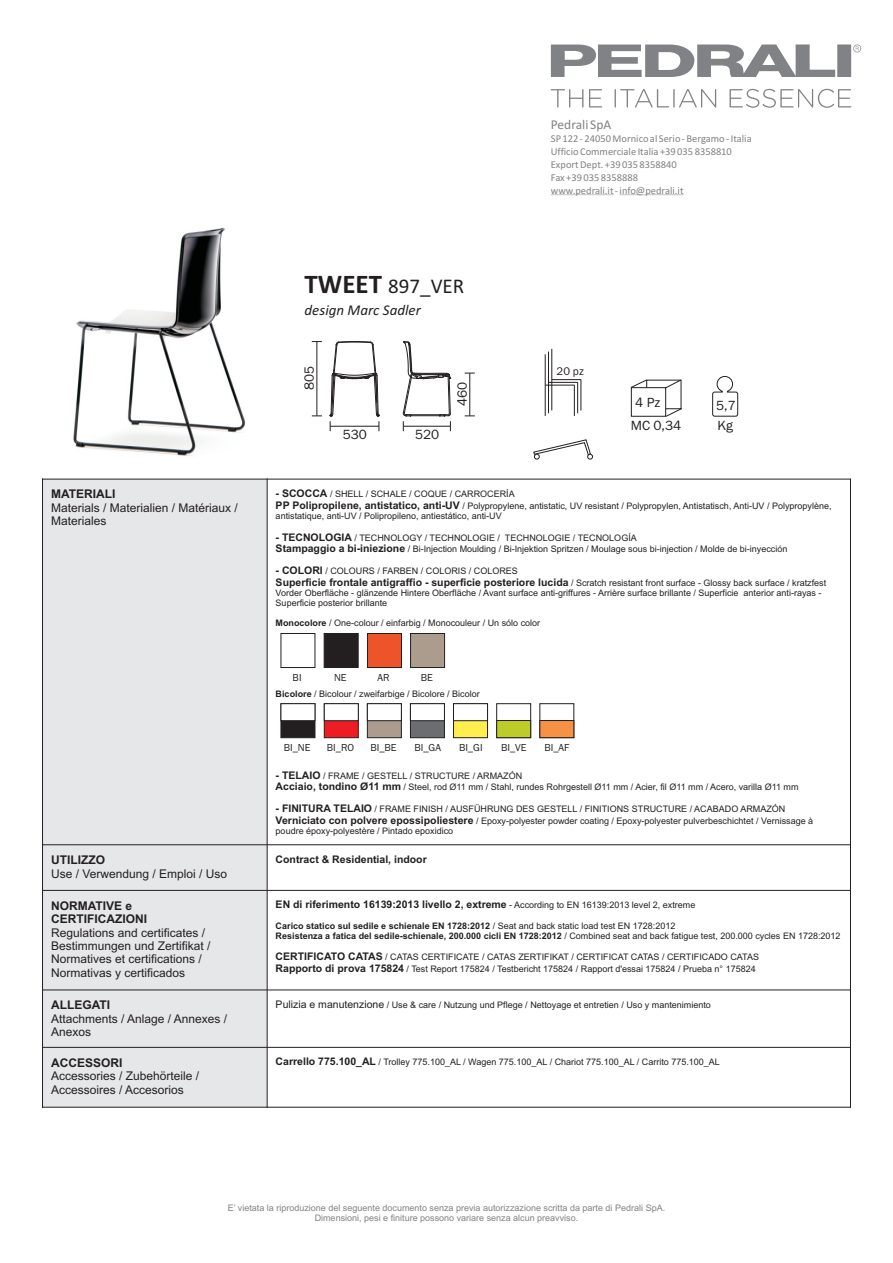
<style>
.page{position:relative;width:893px;height:1263px;background:#fff}
.page>*{position:absolute;margin:0;border:0;box-sizing:border-box;transform-origin:0 0}
.t1{font:21px "Calibri";color:#231f20}
.t2{font:italic 15px "Calibri";color:#231f20}
.t3{font:13.8px "Franklin Gothic";color:#231f20}
.t4{font:13.65px "Franklin Gothic";color:#231f20}
.t5{font:13.5px "Calibri";color:#808285}
.t6{font:12px/13.4px "Arial";color:#231f20}
.t7{font:11.4px "Franklin Gothic";color:#231f20}
.t8{font:10.5px/12.8px "Calibri";color:#808285}
.t9{font:700 10.5px "Arial";color:#231f20}
.t10{font:10.5px "Franklin Gothic";color:#231f20}
.t11{font:9px/11.7px "Arial";color:#231f20}
.t12{font:700 9px/10.1px "Arial";color:#231f20}
.t13{font:9px/10.1px "Arial";color:#808285;text-align:center}
.s1{font-weight:700;font-size:27px}
.s2{font-weight:700}
.s3{font-weight:700;font-size:10.5px}
.s4{font-weight:400;font-size:9px}
.s5{font-weight:400}
.s6{font-size:10.5px}
</style>
<div class="page">
<img style="left:45px;top:227px;width:216px;height:252px">
<div style="left:43px;top:479px;width:224px;height:366px;background:#e6e7e9"></div>
<div style="left:43px;top:845px;width:224px;height:45px;background:#e6e7e9"></div>
<div style="left:43px;top:890px;width:224px;height:100px;background:#e6e7e9"></div>
<div style="left:43px;top:990px;width:224px;height:57px;background:#e6e7e9"></div>
<div style="left:43px;top:1047px;width:224px;height:60px;background:#e6e7e9"></div>
<hr style="left:42px;top:479px;width:1px;height:628px;background:#231f20">
<hr style="left:267px;top:479px;width:1px;height:628px;background:#231f20">
<hr style="left:850px;top:479px;width:1px;height:628px;background:#231f20">
<hr style="left:42px;top:1107px;width:809px;height:1px;background:#231f20">
<hr style="left:42px;top:1047px;width:809px;height:1px;background:#231f20">
<hr style="left:42px;top:989px;width:809px;height:1px;background:#231f20">
<hr style="left:42px;top:890px;width:809px;height:1px;background:#231f20">
<hr style="left:42px;top:844px;width:809px;height:1px;background:#231f20">
<hr style="left:42px;top:479px;width:809px;height:1px;background:#231f20">
<svg style="left:712px;top:376px;width:26px;height:41px"></svg>
<svg style="left:630px;top:379px;width:52px;height:38px"></svg>
<hr style="left:545px;top:354px;width:1px;height:62px;background:#231f20">
<hr style="left:574px;top:385px;width:1px;height:31px;background:#231f20">
<hr style="left:548px;top:352px;width:1px;height:61px;background:#231f20">
<hr style="left:577px;top:382px;width:1px;height:31px;background:#231f20">
<hr style="left:551px;top:349px;width:1px;height:61px;background:#231f20">
<hr style="left:581px;top:380px;width:1px;height:30px;background:#231f20">
<svg style="left:545px;top:379px;width:36px;height:7px"></svg>
<svg style="left:281px;top:633px;width:34px;height:35px"></svg>
<svg style="left:324px;top:633px;width:34px;height:35px"></svg>
<svg style="left:410px;top:633px;width:35px;height:35px"></svg>
<svg style="left:367px;top:633px;width:35px;height:35px"></svg>
<svg style="left:281px;top:703px;width:34px;height:35px"></svg>
<svg style="left:324px;top:703px;width:35px;height:35px"></svg>
<svg style="left:367px;top:703px;width:35px;height:35px"></svg>
<svg style="left:410px;top:703px;width:35px;height:35px"></svg>
<svg style="left:453px;top:703px;width:35px;height:35px"></svg>
<svg style="left:533px;top:439px;width:60px;height:20px"></svg>
<svg style="left:496px;top:703px;width:35px;height:35px"></svg>
<svg style="left:539px;top:703px;width:35px;height:35px"></svg>
<hr style="left:551px;top:195px;width:62px;height:1px;background:#808285">
<hr style="left:620px;top:195px;width:63px;height:1px;background:#808285">
<svg style="left:551px;top:44px;width:310px;height:64px"></svg>
<hr style="left:317px;top:342px;width:1px;height:74px;background:#231f20">
<hr style="left:469px;top:373px;width:1px;height:43px;background:#231f20">
<svg style="left:330px;top:341px;width:50px;height:90px"></svg>
<svg style="left:403px;top:341px;width:48px;height:90px"></svg>
<p class="t1" style="left:305px;top:277px;width:161px"><span class="s1">TWEET</span> 897_VER</p>
<p class="t2" style="left:305px;top:303px;width:118px">design Marc Sadler</p>
<p class="t3" style="left:304px;top:390px;width:26px;rotate:-90deg">805</p>
<p class="t3" style="left:343px;top:429px;width:26px">530</p>
<p class="t3" style="left:415px;top:429px;width:26px">520</p>
<p class="t3" style="left:457px;top:406px;width:26px;rotate:-90deg">460</p>
<p class="t5" style="left:551px;top:119px;width:62px">Pedrali SpA</p>
<p class="t8" style="left:551px;top:133px;width:202px">SP 122 - 24050 Mornico al Serio - Bergamo - Italia Ufficio Commerciale Italia +39 035 8358810<br>Export Dept. +39 035 8358840<br>Fax +39 035 8358888<br>www.pedrali.it - info@pedrali.it</p>
<p class="t7" style="left:557px;top:367px;width:29px">20 pz</p>
<p class="t4" style="left:635px;top:397px;width:27px">4 Pz</p>
<p class="t3" style="left:716px;top:400px;width:21px">5,7</p>
<p class="t4" style="left:631px;top:420px;width:52px">MC 0,34</p>
<p class="t4" style="left:717px;top:420px;width:17px">Kg</p>
<p class="t6" style="left:51px;top:489px;width:188px"><span class="s2">MATERIALI<br></span>Materials / Materialien / Matériaux /<br>Materiales</p>
<p class="t11" style="left:276px;top:489px;width:557px"><span class="s3">- SCOCCA</span> / SHELL / SCHALE / COQUE / CARROCERÍA<br><span class="s3">PP Polipropilene, antistatico, anti-UV</span> / Polypropylene, antistatic, UV resistant / Polypropylen, Antistatisch, Anti-UV / Polypropylène,</p>
<p class="t11" style="left:276px;top:511px;width:228px">antistatique, anti-UV / Polipropileno, antiestático, anti-UV</p>
<p class="t11" style="left:276px;top:532px;width:513px"><span class="s3">- TECNOLOGIA</span> / TECHNOLOGY / TECHNOLOGIE / TECHNOLOGIE / TECNOLOGÍA<br><span class="s3">Stampaggio a bi-iniezione</span> / Bi-Injection Moulding / Bi-Injektion Spritzen / Moulage sous bi-injection / Molde de bi-inyección</p>
<p class="t11" style="left:276px;top:566px;width:552px"><span class="s3">- COLORI</span> / COLOURS / FARBEN / COLORIS / COLORES<br><span class="s3">Superficie frontale antigraffio - superficie posteriore lucida</span> / Scratch resistant front surface - Glossy back surface / kratzfest</p>
<p class="t11" style="left:276px;top:589px;width:547px;line-height:10.1px">Vorder Oberfläche - glänzende Hintere Oberfläche / Avant surface anti-griffures - Arrière surface brillante / Superficie anterior anti-rayas -<br>Superficie posterior brillante</p>
<p class="t11" style="left:276px;top:618px;width:266px"><span class="s2">Monocolore</span> / One-colour / einfarbig / Monocouleur / Un sólo color</p>
<p class="t10" style="left:293px;top:673px;width:10px">BI</p>
<p class="t10" style="left:334px;top:673px;width:14px">NE</p>
<p class="t10" style="left:378px;top:673px;width:14px">AR</p>
<p class="t10" style="left:421px;top:673px;width:14px">BE</p>
<p class="t11" style="left:276px;top:689px;width:206px"><span class="s2">Bicolore</span> / Bicolour / zweifarbige / Bicolore / Bicolor</p>
<p class="t10" style="left:284px;top:744px;width:28px">BI_NE</p>
<p class="t10" style="left:327px;top:744px;width:29px">BI_RO</p>
<p class="t10" style="left:370px;top:744px;width:28px">BI_BE</p>
<p class="t10" style="left:414px;top:744px;width:28px">BI_GA</p>
<p class="t10" style="left:459px;top:744px;width:25px">BI_GI</p>
<p class="t10" style="left:501px;top:744px;width:27px">BI_VE</p>
<p class="t10" style="left:544px;top:744px;width:27px">BI_AF</p>
<p class="t11" style="left:276px;top:770px;width:524px"><span class="s3">- TELAIO</span> / FRAME / GESTELL / STRUCTURE / ARMAZÓN<br><span class="s3">Acciaio, tondino Ø11 mm</span> / Steel, rod Ø11 mm / Stahl, rundes Rohrgestell Ø11 mm / Acier, fil Ø11 mm / Acero, varilla Ø11 mm</p>
<p class="t11" style="left:276px;top:804px;width:539px"><span class="s3">- FINITURA TELAIO</span> / FRAME FINISH / AUSFÜHRUNG DES GESTELL / FINITIONS STRUCTURE / ACABADO ARMAZÓN<br><span class="s3">Verniciato con polvere epossipoliestere</span> / Epoxy-polyester powder coating / Epoxy-polyester pulverbeschichtet / Vernissage à</p>
<p class="t11" style="left:276px;top:826px;width:179px">poudre époxy-polyestère / Pintado epoxidico</p>
<p class="t6" style="left:51px;top:854px;width:178px"><span class="s2">UTILIZZO<br></span>Use / Verwendung / Emploi / Uso</p>
<p class="t9" style="left:276px;top:855px;width:153px">Contract &amp; Residential, indoor</p>
<p class="t6" style="left:51px;top:900px;width:161px"><span class="s2">NORMATIVE e<br>CERTIFICAZIONI<br></span>Regulations and certificates /<br>Bestimmungen und Zertifikat /<br>Normatives et certifications /<br>Normativas y certificados</p>
<p class="t9" style="left:276px;top:901px;width:421px">EN di riferimento 16139:2013 livello 2, extreme <span class="s4">- According to EN 16139:2013 level 2, extreme</span></p>
<p class="t12" style="left:276px;top:921px;width:566px">Carico statico sul sedile e schienale EN 1728:2012 <span class="s5">/ Seat and back static load test EN 1728:2012<br></span>Resistenza a fatica del sedile-schienale, 200.000 cicli EN 1728:2012 <span class="s5">/ Combined seat and back fatigue test, 200.000 cycles EN 1728:2012</span></p>
<p class="t11" style="left:276px;top:952px;width:485px"><span class="s3">CERTIFICATO CATAS</span> / CATAS CERTIFICATE / CATAS ZERTIFIKAT / CERTIFICAT CATAS / CERTIFICADO CATAS<br><span class="s3">Rapporto di prova 175824</span> / Test Report 175824 / Testbericht 175824 / Rapport d'essai 175824 / Prueba n° 175824</p>
<p class="t6" style="left:51px;top:999px;width:178px"><span class="s2">ALLEGATI<br></span>Attachments / Anlage / Annexes /<br>Anexos</p>
<p class="t11" style="left:276px;top:1000px;width:437px"><span class="s6">Pulizia e manutenzione</span> / Use &amp; care / Nutzung und Pflege / Nettoyage et entretien / Uso y mantenimiento</p>
<p class="t6" style="left:51px;top:1057px;width:150px"><span class="s2">ACCESSORI<br></span>Accessories / Zubehörteile /<br>Accessoires / Accesorios</p>
<p class="t11" style="left:276px;top:1057px;width:446px"><span class="s3">Carrello 775.100_AL</span> / Trolley 775.100_AL / Wagen 775.100_AL / Chariot 775.100_AL / Carrito 775.100_AL</p>
<p class="t13" style="left:228px;top:1203px;width:439px">E’ vietata la riproduzione del seguente documento senza previa autorizzazione scritta da parte di Pedrali SpA.<br>Dimensioni, pesi e finiture possono variare senza alcun preavviso.</p>
</div>
